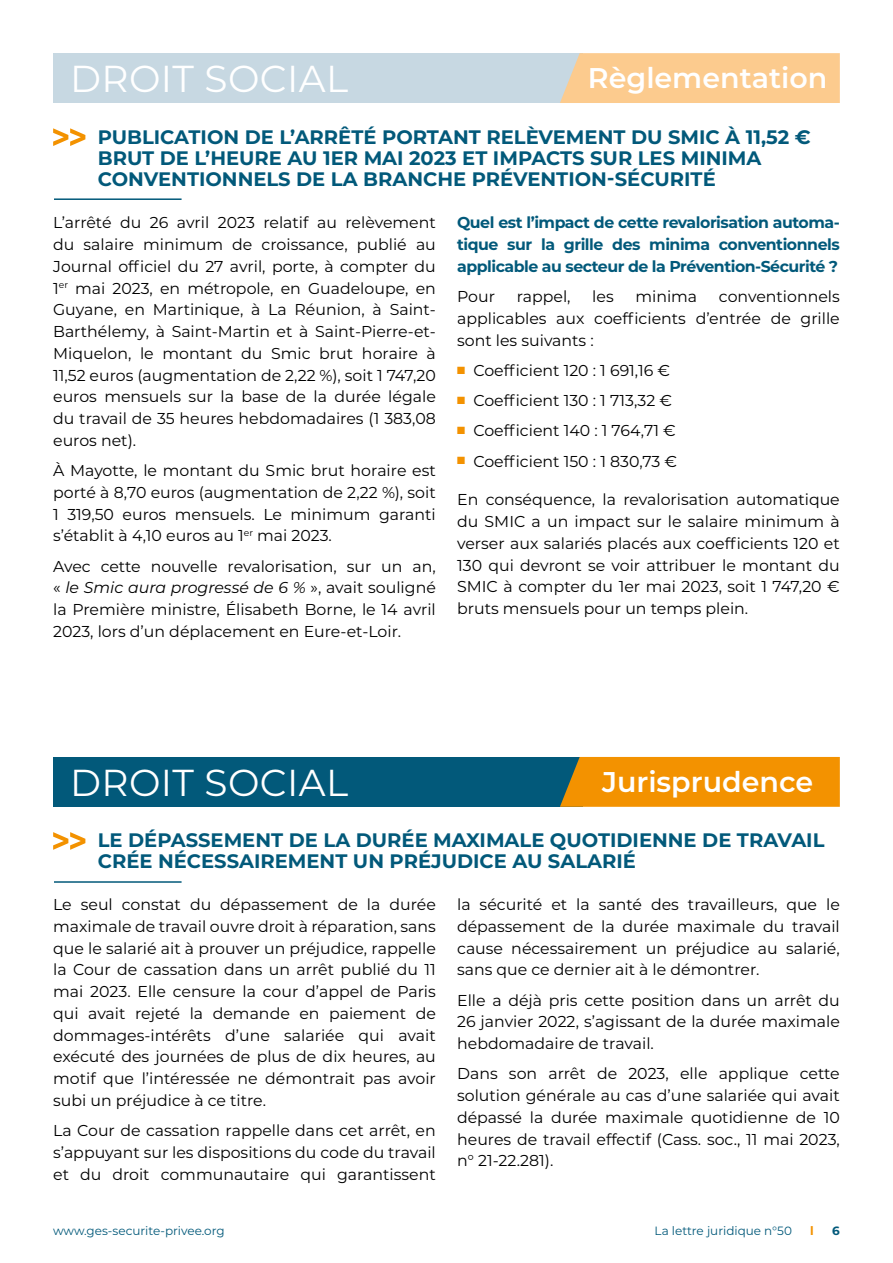
<style>
.page{position:relative;width:893px;height:1263px;background:#fff}
.page>*{position:absolute;margin:0;border:0;box-sizing:border-box;transform-origin:0 0}
.t1{font:37.5px "Montserrat";letter-spacing:.01em;color:#fff}
.t2{font:600 28.5px "Montserrat";color:#fff}
.t3{font:700 19.5px/21px "Montserrat";color:#02597a}
.t4{font:15.75px/21.8px "Montserrat";color:#000;text-align:justify}
.t5{font:700 15.75px/21.8px "Montserrat";letter-spacing:-.03em;color:#02597a;text-align:justify}
.t6{font:12px "Montserrat";color:#02597a}
.t7{font:700 12px "Montserrat";color:#f39200}
.t8{font:700 12px "Montserrat";color:#02597a}
.s1{font-style:italic}
.s2{color:#f39200}
</style>
<div class="page">
<div style="left:53px;top:53px;width:530px;height:50px;background:#c7d8e2"></div>
<div style="left:560px;top:53px;width:280px;height:50px;background:#fccb8e"></div>
<hr style="left:54px;top:198px;width:128px;height:2px;background:#02597a">
<svg style="left:53px;top:128px;width:32px;height:18px"></svg>
<div style="left:53px;top:757px;width:530px;height:50px;background:#02597a"></div>
<div style="left:560px;top:757px;width:280px;height:50px;background:#f39200"></div>
<hr style="left:54px;top:881px;width:128px;height:2px;background:#02597a">
<svg style="left:53px;top:832px;width:32px;height:18px"></svg>
<h1 class="t1" style="left:70px;top:53px;width:280px">DROIT SOCIAL</h1>
<h2 class="t2" style="left:588px;top:58px;width:241px">Règlementation</h2>
<p class="t3" style="left:98px;top:125px;width:714px">PUBLICATION DE L’ARRÊTÉ PORTANT RELÈVEMENT DU SMIC À 11,52 €<br>BRUT DE L’HEURE AU 1ER MAI 2023 ET IMPACTS SUR LES MINIMA<br>CONVENTIONNELS DE LA BRANCHE PRÉVENTION-SÉCURITÉ</p>
<p class="t4" style="left:53px;top:211px;width:384px">L’arrêté du 26 avril 2023 relatif au relèvement du salaire minimum de croissance, publié au Journal officiel du 27 avril, porte, à compter du 1<sup>er</sup> mai 2023, en métropole, en Guadeloupe, en Guyane, en Martinique, à La Réunion, à Saint-Barthélemy, à Saint-Martin et à Saint-Pierre-et-Miquelon, le montant du Smic brut horaire à 11,52 euros (augmentation de 2,22 %), soit 1 747,20 euros mensuels sur la base de la durée légale du travail de 35 heures hebdomadaires (1 383,08 euros net).</p>
<p class="t4" style="left:53px;top:459px;width:384px">À Mayotte, le montant du Smic brut horaire est porté à 8,70 euros (augmentation de 2,22 %), soit 1 319,50 euros mensuels. Le minimum garanti s’établit à 4,10 euros au 1<sup>er</sup> mai 2023.</p>
<p class="t4" style="left:53px;top:554px;width:384px">Avec cette nouvelle revalorisation, sur un an, « <span class="s1">le Smic aura progressé de 6 %</span> », avait souligné la Première ministre, Élisabeth Borne, le 14 avril 2023, lors d’un déplacement en Eure-et-Loir.</p>
<p class="t5" style="left:457px;top:211px;width:384px">Quel est l’impact de cette revalorisation automa&shy;tique sur la grille des minima conventionnels applicable au secteur de la Prévention-Sécurité ?</p>
<p class="t4" style="left:457px;top:285px;width:39px">Pour</p>
<p class="t4" style="left:517px;top:285px;width:55px">rappel,</p>
<p class="t4" style="left:592px;top:285px;width:23px">les</p>
<p class="t4" style="left:635px;top:285px;width:63px">minima</p>
<p class="t4" style="left:457px;top:285px;width:384px;text-indent:262px">conventionnels applicables aux coefficients d’entrée de grille sont les suivants :</p>
<p class="t4" style="left:457px;top:359px;width:214px"><span class="s2">■</span> Coefficient 120 : 1 691,16 €</p>
<p class="t4" style="left:457px;top:389px;width:216px"><span class="s2">■</span> Coefficient 130 : 1 713,32 €</p>
<p class="t4" style="left:457px;top:419px;width:220px"><span class="s2">■</span> Coefficient 140 : 1 764,71 €</p>
<p class="t4" style="left:457px;top:450px;width:222px"><span class="s2">■</span> Coefficient 150 : 1 830,73 €</p>
<p class="t4" style="left:457px;top:488px;width:384px">En conséquence, la revalorisation automatique du SMIC a un impact sur le salaire minimum à verser aux salariés placés aux coefficients 120 et 130 qui devront se voir attribuer le montant du SMIC à compter du 1er mai 2023, soit 1 747,20 € bruts mensuels pour un temps plein.</p>
<h1 class="t1" style="left:70px;top:757px;width:280px">DROIT SOCIAL</h1>
<h2 class="t2" style="left:602px;top:762px;width:213px">Jurisprudence</h2>
<p class="t3" style="left:98px;top:829px;width:728px">LE DÉPASSEMENT DE LA DURÉE MAXIMALE QUOTIDIENNE DE TRAVAIL<br>CRÉE NÉCESSAIREMENT UN PRÉJUDICE AU SALARIÉ</p>
<p class="t4" style="left:53px;top:893px;width:384px">Le seul constat du dépassement de la durée maximale de travail ouvre droit à réparation, sans que le salarié ait à prouver un préjudice, rappelle la Cour de cassation dans un arrêt publié du 11 mai 2023. Elle censure la cour d’appel de Paris qui avait rejeté la demande en paiement de dommages-intérêts d’une salariée qui avait exécuté des journées de plus de dix heures, au motif que l’intéressée ne démontrait pas avoir subi un préjudice à ce titre.</p>
<p class="t4" style="left:53px;top:1119px;width:384px">La Cour de cassation rappelle dans cet arrêt, en s’appuyant sur les dispositions du code du travail et du droit communautaire qui garantissent</p>
<p class="t4" style="left:457px;top:893px;width:384px">la sécurité et la santé des travailleurs, que le dépassement de la durée maximale du travail cause nécessairement un préjudice au salarié, sans que ce dernier ait à le démontrer.</p>
<p class="t4" style="left:457px;top:988px;width:384px">Elle a déjà pris cette position dans un arrêt du 26 janvier 2022, s’agissant de la durée maximale hebdomadaire de travail.</p>
<p class="t4" style="left:457px;top:1062px;width:384px">Dans son arrêt de 2023, elle applique cette solution générale au cas d’une salariée qui avait dépassé la durée maximale quotidienne de 10 heures de travail effectif (Cass. soc., 11 mai 2023, n° 21-22.281).</p>
<p class="t6" style="left:53px;top:1222px;width:173px">www.ges-securite-privee.org</p>
<p class="t6" style="left:655px;top:1222px;width:139px">La lettre juridique n°50</p>
<p class="t7" style="left:810px;top:1222px;width:5px">l</p>
<p class="t8" style="left:832px;top:1222px;width:9px">6</p>
</div>
